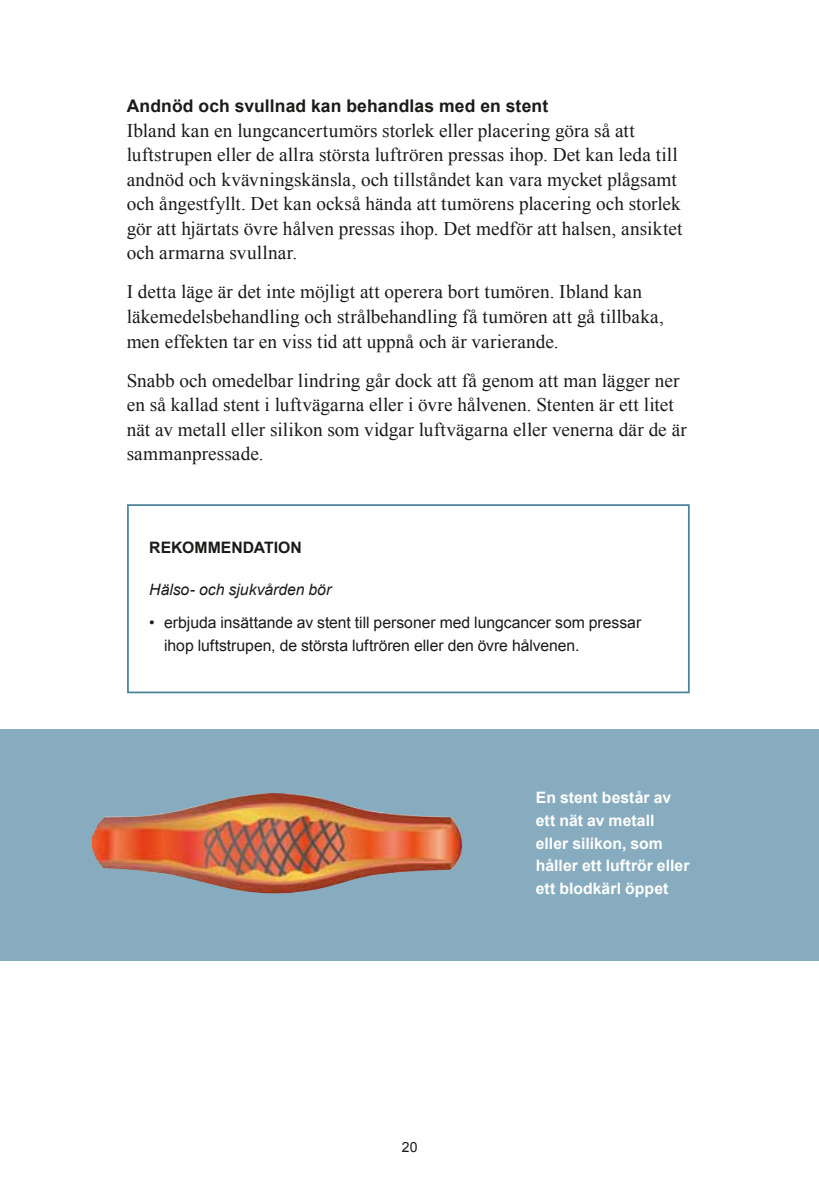
<style>
.page{position:relative;width:819px;height:1201px;background:#fff}
.page>*{position:absolute;margin:0;border:0;box-sizing:border-box;transform-origin:0 0}
.t1{font:19.25px/24.5px "Times New Roman";letter-spacing:.005em;color:#1b1a19}
.t2{font:700 17.5px "Arial";letter-spacing:.01em;color:#1b1a19}
.t3{font:15.75px/22.8px "Arial";letter-spacing:-.005em;color:#1b1a19}
.t4{font:700 15.75px/22.8px "Arial";color:#fff}
.t5{font:italic 15.75px "Arial";color:#1b1a19}
.t6{font:700 15.75px "Arial";color:#1b1a19}
.t7{font:14px "Arial";color:#1b1a19}
</style>
<div class="page">
<div style="left:0;top:729px;width:819px;height:232px;background:#87acbf"></div>
<img style="left:92px;top:793px;width:371px;height:100px">
<div style="left:127px;top:504px;width:562px;height:189px;border:2px solid #4c839a"></div>
<p class="t2" style="left:127px;top:94px;width:423px">Andnöd och svullnad kan behandlas med en stent</p>
<p class="t1" style="left:127px;top:117px;width:557px">Ibland kan en lungcancertumörs storlek eller placering göra så att luftstrupen eller de allra största luftrören pressas ihop. Det kan leda till andnöd och kvävningskänsla, och tillståndet kan vara mycket plågsamt och ångestfyllt. Det kan också hända att tumörens placering och storlek gör att hjärtats övre hålven pressas ihop. Det medför att halsen, ansiktet och armarna svullnar.</p>
<p class="t1" style="left:127px;top:279px;width:538px">I detta läge är det inte möjligt att operera bort tumören. Ibland kan läkemedelsbehandling och strålbehandling få tumören att gå tillbaka, men effekten tar en viss tid att uppnå och är varierande.</p>
<p class="t1" style="left:127px;top:368px;width:561px">Snabb och omedelbar lindring går dock att få genom att man lägger ner en så kallad stent i luftvägarna eller i övre hålvenen. Stenten är ett litet nät av metall eller silikon som vidgar luftvägarna eller venerna där de är sammanpressade.</p>
<p class="t6" style="left:149px;top:536px;width:24px">Rekommendation</p>
<p class="t5" style="left:149px;top:579px;width:183px">Hälso- och sjukvården bör</p>
<p class="t3" style="left:164px;top:611px;width:478px;text-indent:-15px">• erbjuda insättande av stent till personer med lungcancer som pressar ihop luftstrupen, de största luftrören eller den övre hålvenen.</p>
<p class="t7" style="left:402px;top:1137px;width:17px">20</p>
<p class="t4" style="left:536px;top:786px;width:155px">En stent består av ett nät av metall eller silikon, som håller ett luftrör eller ett blodkärl öppet</p>
</div>
